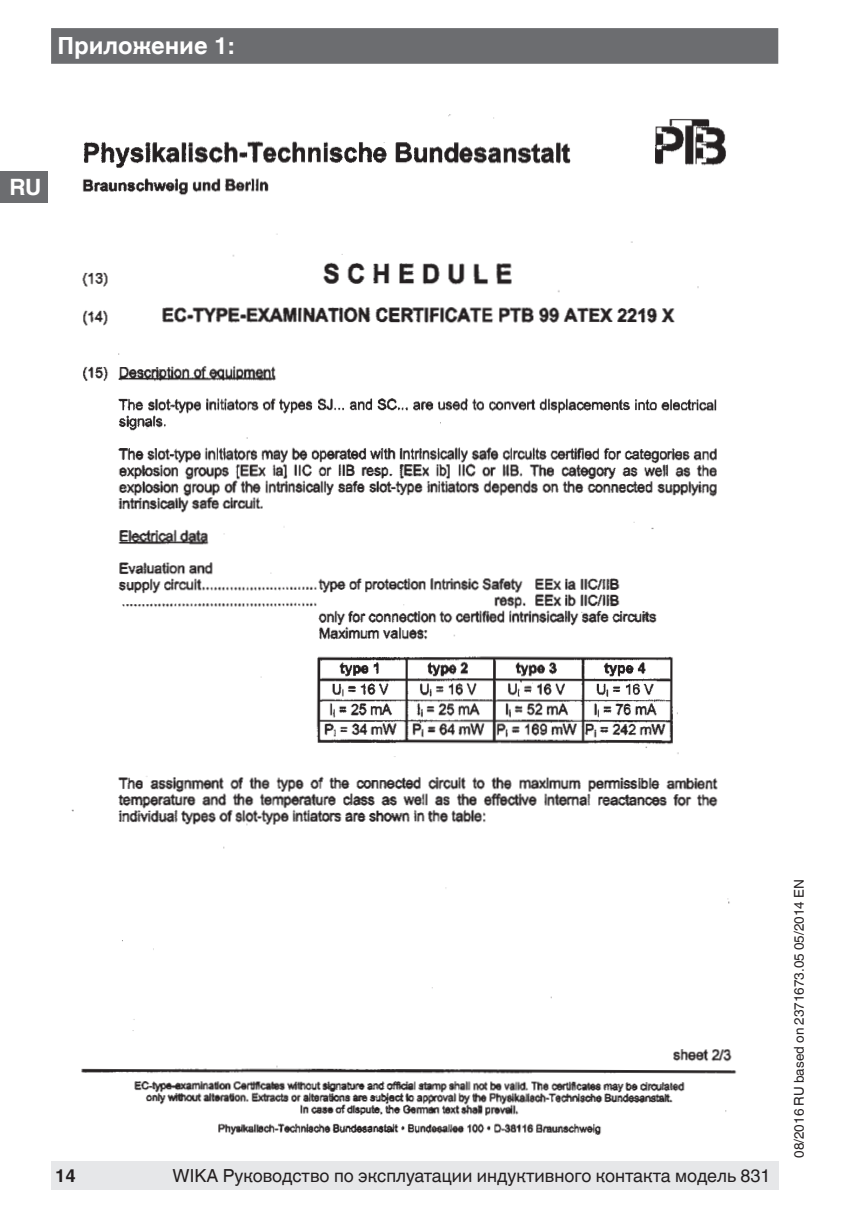
<style>
.page{position:relative;width:842px;height:1212px;background:#fff}
.page>*{position:absolute;margin:0;border:0;box-sizing:border-box;transform-origin:0 0}
.t1{font:700 23.62px "Helvetica World";color:#fff}
.t2{font:700 22.5px "Helvetica World";color:#fff}
.t3{font:18px "Helvetica World";color:#231f20}
.t4{font:700 18px "Helvetica World";color:#231f20}
.t5{font:13.5px "Helvetica World";color:#231f20}
</style>
<div class="page">
<div style="left:51px;top:28px;width:727px;height:36px;background:#6c6d70;border:2px solid #6c6d70"></div>
<div style="left:0;top:171px;width:48px;height:32px;background:#6c6d70"></div>
<img style="left:71px;top:114px;width:666px;height:1021px">
<div style="left:51px;top:1161px;width:727px;height:29px;background:#e6e7e9"></div>
<h1 class="t1" style="left:57px;top:32px;width:178px">Приложение 1:</h1>
<p class="t2" style="left:10px;top:174px;width:33px">RU</p>
<p class="t4" style="left:55px;top:1165px;width:22px">14</p>
<p class="t3" style="left:173px;top:1165px;width:599px">WIKA Руководство по эксплуатации индуктивного контакта модель 831</p>
<p class="t5" style="left:791px;top:1158px;width:280px;rotate:-90deg">08/2016 RU based on 2371673.05 05/2014 EN</p>
</div>
